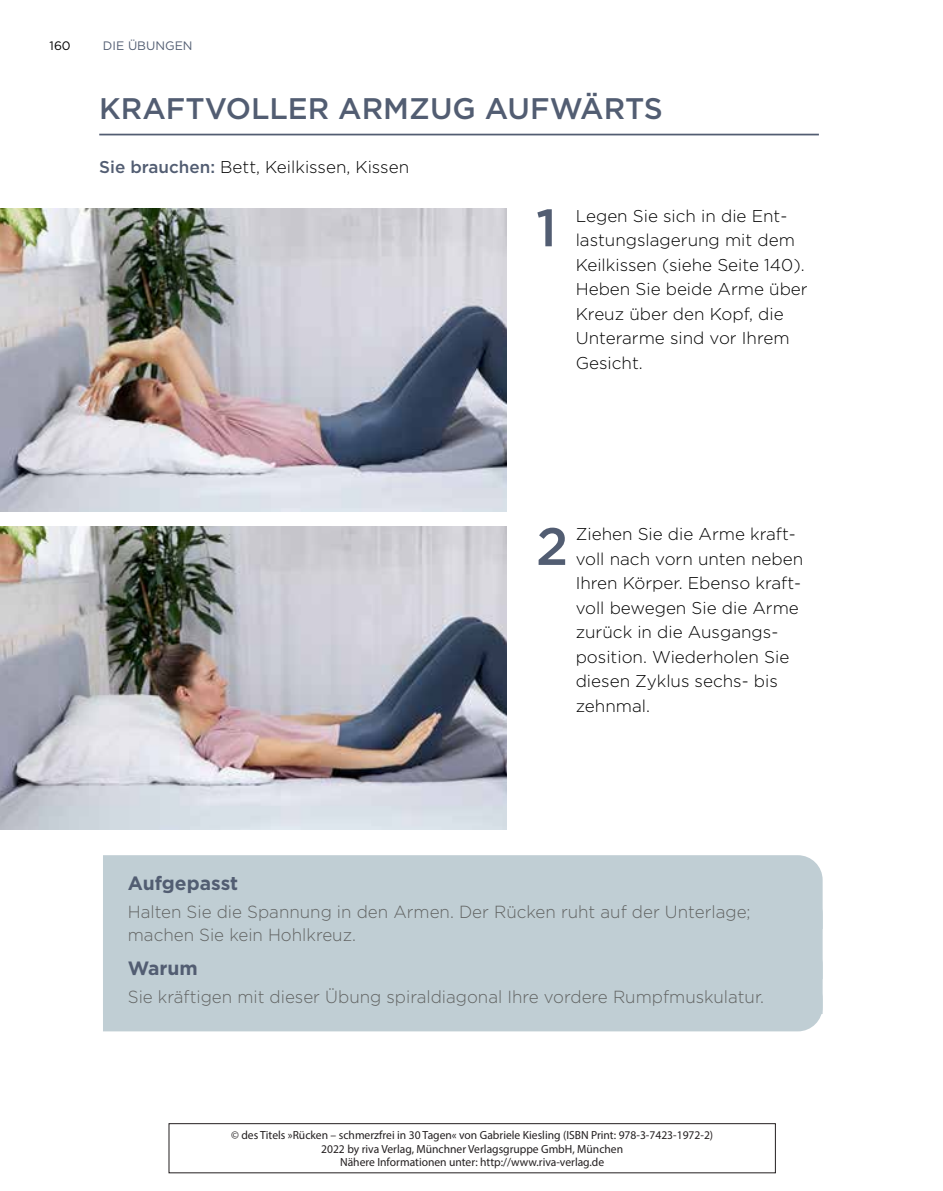
<style>
.page{position:relative;width:943px;height:1191px;background:#fff}
.page>*{position:absolute;margin:0;border:0;box-sizing:border-box;transform-origin:0 0}
.t1{font:500 52.5px "Gotham";color:#525d72}
.t2{font:500 29.75px "Gotham";color:#525d72}
.t3{font:700 19.25px "Gotham";color:#525d72}
.t4{font:300 17.5px/22.8px "Gotham";color:#626463}
.t5{font:300 17.15px/24.5px "Gotham";color:#000}
.t6{font:12.25px "Gotham";color:#525d72}
.t7{font:12.25px "Gotham";color:#000}
.t8{font:11.72px/13.8px "Myriad Pro";color:#231f20;text-align:center}
.s1{font-weight:500;color:#525d72}
</style>
<div class="page">
<hr style="left:99px;top:134px;width:720px;height:1px;background:#525d72">
<img style="left:0;top:208px;width:506px;height:303px">
<img style="left:0;top:526px;width:506px;height:303px">
<div style="left:103px;top:855px;width:719px;height:34px;background:#c0ced4"></div>
<div style="left:103px;top:889px;width:719px;height:51px;background:#c0ced4"></div>
<div style="left:103px;top:940px;width:719px;height:34px;background:#c0ced4"></div>
<div style="left:103px;top:974px;width:719px;height:57px;background:#c0ced4"></div>
<div style="left:168px;top:1123px;width:607px;height:50px;border:1px solid #231f20"></div>
<p class="t7" style="left:50px;top:37px;width:23px">160</p>
<p class="t6" style="left:103px;top:37px;width:45px">DIE ÜBUNGEN</p>
<h2 class="t2" style="left:99px;top:88px;width:565px">KRAFTVOLLER ARMZUG AUFWÄRTS</h2>
<p class="t5" style="left:99px;top:154px;width:311px"><span class="s1">Sie brauchen:</span> Bett, Keilkissen, Kissen</p>
<h1 class="t1" style="left:536px;top:193px;width:22px">1</h1>
<p class="t5" style="left:575px;top:203px;width:233px">Legen Sie sich in die Ent&shy;lastungslagerung mit dem<br>Keilkissen (siehe Seite 140).<br>Heben Sie beide Arme über<br>Kreuz über den Kopf, die<br>Unterarme sind vor Ihrem<br>Gesicht.</p>
<h1 class="t1" style="left:536px;top:512px;width:34px">2</h1>
<p class="t5" style="left:575px;top:521px;width:229px">Ziehen Sie die Arme kraft&shy;voll nach vorn unten neben<br>Ihren Körper. Ebenso kraft&shy;voll bewegen Sie die Arme zurück in die Ausgangs&shy;position. Wiederholen Sie diesen Zyklus sechs- bis zehnmal.</p>
<p class="t3" style="left:128px;top:871px;width:112px">Aufgepasst</p>
<p class="t4" style="left:128px;top:900px;width:624px">Halten Sie die Spannung in den Armen. Der Rücken ruht auf der Unterlage; machen Sie kein Hohlkreuz.</p>
<p class="t3" style="left:128px;top:955px;width:71px">Warum</p>
<p class="t4" style="left:128px;top:985px;width:638px">Sie kräftigen mit dieser Übung spiraldiagonal Ihre vordere Rumpfmuskulatur.</p>
<p class="t8" style="left:231px;top:1127px;width:483px">© des Titels »Rücken – schmerzfrei in 30 Tagen« von Gabriele Kiesling (ISBN Print: 978-3-7423-1972-2)<br>2022 by riva Verlag, Münchner Verlagsgruppe GmbH, München<br>Nähere Informationen unter: http://www.riva-verlag.de</p>
</div>
